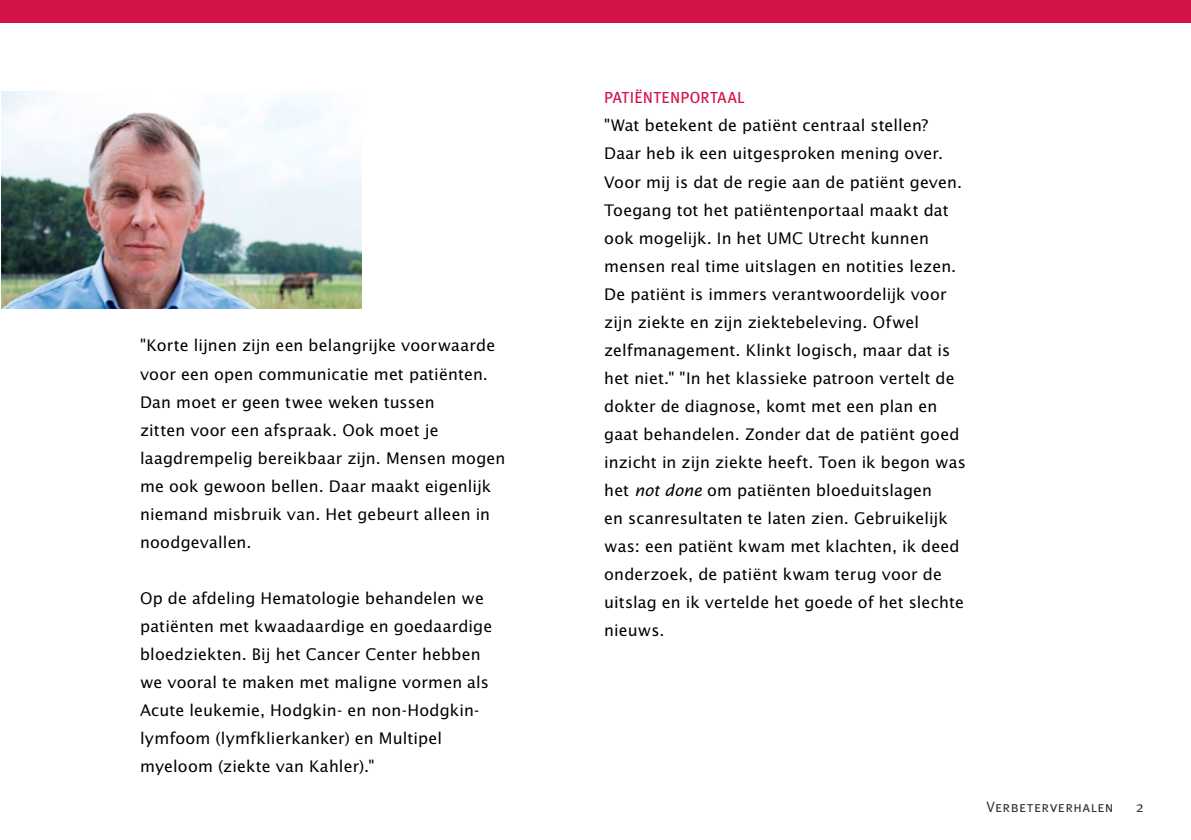
<style>
.page{position:relative;width:1191px;height:840px;background:#fff}
.page>*{position:absolute;margin:0;border:0;box-sizing:border-box;transform-origin:0 0}
.t1{font:16px/28px "Lucida Sans Std";letter-spacing:.005em;color:#000}
.t2{font:16px "Meta Plus";letter-spacing:.01em;color:#d31245}
.t3{font:15px "Meta Plus Normal Caps";letter-spacing:.02em;color:#2d3232}
.t4{font:15px "Meta Plus Normal";color:#2d3232}
.s1{font-style:italic}
</style>
<div class="page">
<div style="left:0;top:0;width:1191px;height:23px;background:#d31245"></div>
<img style="left:1px;top:92px;width:360px;height:216px">
<p class="t1" style="left:140px;top:332px;width:367px">"Korte lijnen zijn een belangrijke voorwaarde voor een open communicatie met patiënten.<br>Dan moet er geen twee weken tussen<br>zitten voor een afspraak. Ook moet je laagdrempelig bereikbaar zijn. Mensen mogen me ook gewoon bellen. Daar maakt eigenlijk niemand misbruik van. Het gebeurt alleen in noodgevallen.</p>
<p class="t1" style="left:140px;top:584px;width:354px">Op de afdeling Hematologie behandelen we patiënten met kwaadaardige en goedaardige bloedziekten. Bij het Cancer Center hebben we vooral te maken met maligne vormen als Acute leukemie, Hodgkin- en non-Hodgkin&shy;lymfoom (lymfklierkanker) en Multipel myeloom (ziekte van Kahler)."</p>
<p class="t2" style="left:604px;top:88px;width:142px">PATIËNTENPORTAAL</p>
<p class="t1" style="left:604px;top:112px;width:363px">"Wat betekent de patiënt centraal stellen?<br>Daar heb ik een uitgesproken mening over.<br>Voor mij is dat de regie aan de patiënt geven.<br>Toegang tot het patiëntenportaal maakt dat ook mogelijk. In het UMC Utrecht kunnen mensen real time uitslagen en notities lezen.<br>De patiënt is immers verantwoordelijk voor zijn ziekte en zijn ziektebeleving. Ofwel zelfmanagement. Klinkt logisch, maar dat is het niet." "In het klassieke patroon vertelt de dokter de diagnose, komt met een plan en gaat behandelen. Zonder dat de patiënt goed inzicht in zijn ziekte heeft. Toen ik begon was het <span class="s1">not done</span> om patiënten bloeduitslagen<br>en scanresultaten te laten zien. Gebruikelijk was: een patiënt kwam met klachten, ik deed onderzoek, de patiënt kwam terug voor de uitslag en ik vertelde het goede of het slechte nieuws.</p>
<p class="t3" style="left:986px;top:798px;width:128px">Verbeterverhalen</p>
<p class="t4" style="left:1135px;top:798px;width:10px">2</p>
</div>
